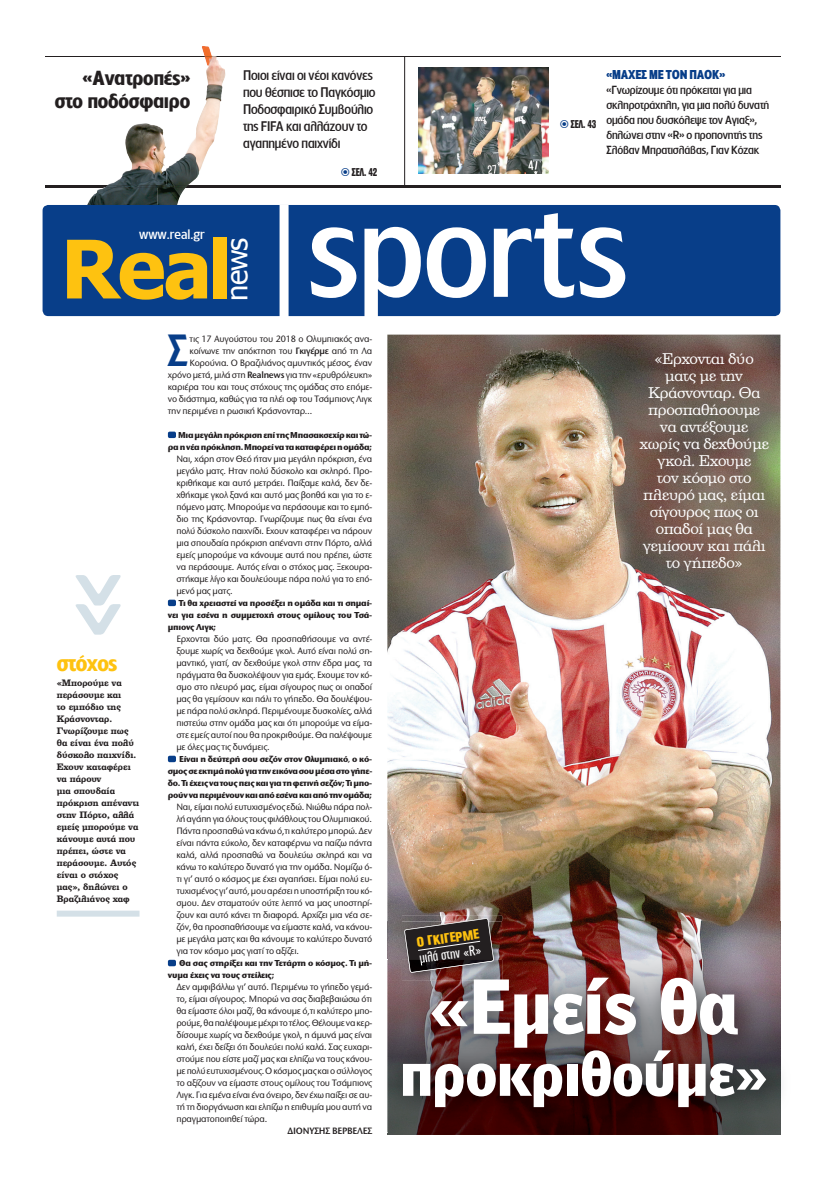
<style>
.page{position:relative;width:823px;height:1191px;background:#fff}
.page>*{position:absolute;margin:0;border:0;box-sizing:border-box;transform-origin:0 0}
.t1{font:500 124px "PF Lounge";letter-spacing:-.01em;color:#fff}
.t2{font:700 80.7px "Tahoma";color:#fec210}
.t3{font:900 74px "PF Bell Gothic Text";letter-spacing:-.01em;color:#fff;scale:.96 1}
.t4{font:900 60px "PF Bell Gothic Text";letter-spacing:-.01em;color:#fff;scale:.96 1}
.t5{font:500 42px "PF Lounge";color:#083e89}
.t6{font:29.1px "Tahoma";color:#fff}
.t7{font:700 21px "PF Lounge";letter-spacing:-.02em;color:#fec210}
.t8{font:700 19px/22.8px "PF Lounge";letter-spacing:-.005em;color:#231f20;text-align:right}
.t9{font:15px/17px "PF Clarendon";letter-spacing:-.02em;color:#fff;text-align:center}
.t10{font:14.7px "PF Akzidenz Text Cond";color:#fff}
.t11{font:900 14px "PF Akzidenz Text Cond";color:#fec210}
.t12{font:500 13px/17px "PF Lounge";letter-spacing:-.015em;color:#231f20}
.t13{font:500 12.8px "PF Lounge";color:#fff}
.t14{font:700 12px "PF Lounge";letter-spacing:-.02em;color:#083e89}
.t15{font:900 11.6px "PF Akzidenz Text Cond";letter-spacing:-.02em;color:#231f20;scale:.81 1}
.t16{font:500 11px/15px "PF Lounge";letter-spacing:-.015em;color:#231f20}
.t17{font:500 9.6px/12px "Stone Sans ITC Hel";letter-spacing:-.025em;color:#231f20;text-align:justify;scale:.96 1}
.t18{font:600 9.6px "Stone Sans ITC Hel";letter-spacing:-.025em;color:#231f20;scale:.96 1}
.t19{font:700 9px/12px "Stone Sans ITC Hel";letter-spacing:-.03em;color:#231f20;text-align:justify;scale:.96 1}
.t20{font:700 9px/12px "PF Clarendon";color:#231f20;scale:.94 1}
.s1{font-weight:600}
</style>
<div class="page">
<hr style="left:45px;top:56px;width:735px;height:1px;background:#231f20">
<hr style="left:45px;top:185px;width:735px;height:2px;background:#231f20">
<img style="left:196px;top:46px;width:29px;height:132px">
<img style="left:108px;top:123px;width:58px;height:62px">
<img style="left:166px;top:137px;width:30px;height:48px">
<svg style="left:204px;top:56px;width:12px;height:1px"></svg>
<img style="left:71px;top:187px;width:115px;height:18px">
<img style="left:106px;top:185px;width:82px;height:2px">
<div style="left:168px;top:431px;width:8px;height:7px;background:#083e89;border-radius:2px"></div>
<div style="left:168px;top:599px;width:8px;height:7px;background:#083e89;border-radius:2px"></div>
<div style="left:168px;top:755px;width:8px;height:7px;background:#083e89;border-radius:2px"></div>
<div style="left:168px;top:959px;width:8px;height:7px;background:#083e89;border-radius:2px"></div>
<img style="left:387px;top:334px;width:393px;height:587px">
<img style="left:387px;top:921px;width:15px;height:39px">
<img style="left:502px;top:921px;width:278px;height:39px">
<img style="left:387px;top:1132px;width:393px;height:2px">
<img style="left:418px;top:67px;width:130px;height:107px">
<hr style="left:404px;top:56px;width:1px;height:129px;background:#231f20">
<div style="left:43px;top:205px;width:737px;height:111px;background:#083e89;border-radius:6px"></div>
<div style="left:279px;top:205px;width:9px;height:123px;background:#fff"></div>
<img style="left:402px;top:915px;width:100px;height:45px">
<svg style="left:404px;top:918px;width:89px;height:42px;background:#3d3737"></svg>
<div style="left:57px;top:910px;width:82px;height:6px;background:#d4e0e7"></div>
<svg style="left:75px;top:575px;width:46px;height:59px"></svg>
<img style="left:387px;top:960px;width:394px;height:172px">
<img style="left:408px;top:960px;width:85px;height:12px">
<h3 class="t8" style="left:55px;top:67px;width:137px">«Ανατροπές» στο ποδόσφαιρο</h3>
<h3 class="t12" style="left:243px;top:66px;width:134px">Ποιοι είναι οι νέοι κανόνες που θέσπισε το Παγκόσμιο<br>Ποδοσφαιρικό Συμβούλιο της FIFA και αλλάζουν το αγαπημένο παιχνίδι</h3>
<p class="t15" style="left:351px;top:166px;width:33px">ΣΕΛ. 42</p>
<p class="t15" style="left:570px;top:118px;width:33px">ΣΕΛ. 43</p>
<p class="t14" style="left:606px;top:67px;width:120px">«ΜΑΧΕΣ ΜΕ ΤΟΝ ΠΑΟΚ»</p>
<p class="t16" style="left:606px;top:82px;width:164px">«Γνωρίζουμε ότι πρόκειται για μια σκληροτράχηλη, για μια πολύ δυνατή ομάδα που δυσκόλεψε τον Αγιαξ», δηλώνει στην «R» ο προπονητής της Σλόβαν Μπρατισλάβας, Γιαν Κόζακ</p>
<h3 class="t13" style="left:139px;top:227px;width:67px">www.real.gr</h3>
<h2 class="t2" style="left:61px;top:212px;width:173px">Real</h2>
<h3 class="t6" style="left:217px;top:301px;width:65px;rotate:-90deg">news</h3>
<h1 class="t1" style="left:309px;top:181px;width:320px">sports</h1>
<h3 class="t7" style="left:57px;top:651px;width:62px">στόχος</h3>
<p class="t20" style="left:57px;top:676px;width:89px">«Μπορούµε να περάσουµε και<br>το εµπόδιο της<br>Κράσνονταρ.<br>Γνωρίζουµε πως θα είναι ένα πολύ δύσκολο παιχνίδι.<br>Εχουν καταφέρει να πάρουν<br>µια σπουδαία πρόκριση απέναντι στην Πόρτο, αλλά εµείς µπορούµε να κάνουµε αυτά που πρέπει, ώστε να περάσουµε. Αυτός είναι ο στόχος µας», δηλώνει ο<br>Βραζιλιάνος χαφ</p>
<h3 class="t5" style="left:168px;top:326px;width:22px">Σ</h3>
<p class="t17" style="left:189px;top:332px;width:191px">τις 17 Αυγούστου του 2018 ο Ολυµπιακός ανα-</p>
<p class="t17" style="left:189px;top:344px;width:192px">κοίνωνε την απόκτηση του <span class="s1">Γκιγέρµε</span> από τη Λα</p>
<p class="t17" style="left:189px;top:356px;width:191px">Κορούνια. Ο Βραζιλιάνος αµυντικός µέσος, έναν</p>
<p class="t17" style="left:168px;top:368px;width:214px">χρόνο µετά, µιλά στη <span class="s1">Realnews</span> για την «ερυθρόλευκη»</p>
<p class="t17" style="left:168px;top:380px;width:214px">καριέρα του και τους στόχους της οµάδας στο επόµε-</p>
<p class="t17" style="left:168px;top:392px;width:214px">νο διάστηµα, καθώς για τα πλέι οφ του Τσάµπιονς Λιγκ</p>
<p class="t17" style="left:168px;top:404px;width:152px">την περιµένει η ρωσική Κράσνονταρ…</p>
<p class="t19" style="left:168px;top:429px;width:214px;text-align:right">Μια μεγάλη πρόκριση επί της Μπασακσεχίρ και τώ&shy;ρα η νέα πρόκληση. Μπορεί να τα καταφέρει η ομάδα;</p>
<p class="t17" style="left:176px;top:453px;width:205px">Ναι, χάρη στον Θεό ήταν µια µεγάλη πρόκριση, ένα µεγάλο µατς. Ηταν πολύ δύσκολο και σκληρό. Προ&shy;κριθήκαµε και αυτό µετράει. Παίξαµε καλά, δεν δε&shy;χθήκαµε γκολ ξανά και αυτό µας βοηθά και για το ε&shy;πόµενο µατς. Μπορούµε να περάσουµε και το εµπό&shy;διο της Κράσνονταρ. Γνωρίζουµε πως θα είναι ένα πολύ δύσκολο παιχνίδι. Εχουν καταφέρει να πάρουν µια σπουδαία πρόκριση απέναντι στην Πόρτο, αλλά εµείς µπορούµε να κάνουµε αυτά που πρέπει, ώστε να περάσουµε. Αυτός είναι ο στόχος µας. Ξεκουρα&shy;στήκαµε λίγο και δουλεύουµε πάρα πολύ για το επό&shy;µενό µας µατς.</p>
<p class="t19" style="left:168px;top:597px;width:214px;text-indent:11px">Τι θα χρειαστεί να προσέξει η ομάδα και τι σημαί&shy;νει για εσένα η συμμετοχή στους ομίλους του Τσά&shy;μπιονς Λιγκ;</p>
<p class="t17" style="left:176px;top:633px;width:205px">Ερχονται δύο µατς. Θα προσπαθήσουµε να αντέ&shy;ξουµε χωρίς να δεχθούµε γκολ. Αυτό είναι πολύ ση&shy;µαντικό, γιατί, αν δεχθούµε γκολ στην έδρα µας, τα πράγµατα θα δυσκολέψουν για εµάς. Εχουµε τον κό&shy;σµο στο πλευρό µας, είµαι σίγουρος πως οι οπαδοί µας θα γεµίσουν και πάλι το γήπεδο. Θα δουλέψου&shy;µε πάρα πολύ σκληρά. Περιµένουµε δυσκολίες, αλλά πιστεύω στην οµάδα µας και ότι µπορούµε να είµα&shy;στε εµείς αυτοί που θα προκριθούµε. Θα παλέψουµε µε όλες µας τις δυνάµεις.</p>
<p class="t19" style="left:168px;top:753px;width:214px;text-indent:11px">Είναι η δεύτερή σου σεζόν στον Ολυμπιακό, ο κό&shy;σμος σε εκτιμά πολύ για την εικόνα σου μέσα στο γήπε&shy;δο. Τι έχεις να τους πεις και για τη φετινή σεζόν; Τι μπο&shy;ρούν να περιμένουν και από εσένα και από την ομάδα;</p>
<p class="t17" style="left:176px;top:801px;width:205px">Ναι, είµαι πολύ ευτυχισµένος εδώ. Νιώθω πάρα πολ&shy;λή αγάπη για όλους τους φιλάθλους του Ολυµπιακού.<br>Πάντα προσπαθώ να κάνω ό,τι καλύτερο µπορώ. ∆εν είναι πάντα εύκολο, δεν καταφέρνω να παίζω πάντα καλά, αλλά προσπαθώ να δουλεύω σκληρά και να κάνω το καλύτερο δυνατό για την οµάδα. Νοµίζω ό&shy;τι γι’ αυτό ο κόσµος µε έχει αγαπήσει. Είµαι πολύ ευ&shy;τυχισµένος γι’ αυτό, µου αρέσει η υποστήριξη του κό&shy;σµου. ∆εν σταµατούν ούτε λεπτό να µας υποστηρί&shy;ζουν και αυτό κάνει τη διαφορά. Αρχίζει µια νέα σε&shy;ζόν, θα προσπαθήσουµε να είµαστε καλά, να κάνου&shy;µε µεγάλα µατς και θα κάνουµε το καλύτερο δυνατό για τον κόσµο µας γιατί το αξίζει.</p>
<p class="t19" style="left:168px;top:957px;width:214px;text-indent:11px">Θα σας στηρίξει και την Τετάρτη ο κόσμος. Τι μή&shy;νυμα έχεις να τους στείλεις;</p>
<p class="t17" style="left:176px;top:981px;width:205px">∆εν αµφιβάλλω γι’ αυτό. Περιµένω το γήπεδο γεµά&shy;το, είµαι σίγουρος. Μπορώ να σας διαβεβαιώσω ότι θα είµαστε όλοι µαζί, θα κάνουµε ό,τι καλύτερο µπο&shy;ρούµε, θα παλέψουµε µέχρι το τέλος. Θέλουµε να κερ&shy;δίσουµε χωρίς να δεχθούµε γκολ, η άµυνά µας είναι καλή, έχει δείξει ότι δουλεύει πολύ καλά. Σας ευχαρι&shy;στούµε που είστε µαζί µας και ελπίζω να τους κάνου&shy;µε πολύ ευτυχισµένους. Ο κόσµος µας και ο σύλλογος το αξίζουν να είµαστε στους οµίλους του Τσάµπιονς Λιγκ. Για εµένα είναι ένα όνειρο, δεν έχω παίξει σε αυ&shy;τή τη διοργάνωση και ελπίζω η επιθυµία µου αυτή να πραγµατοποιηθεί τώρα.</p>
<p class="t18" style="left:287px;top:1125px;width:90px">∆ΙΟΝΥΣΗΣ ΒΕΡΒΕΛΕΣ</p>
<h3 class="t11" style="left:415px;top:934px;width:64px;rotate:-8deg">Ο ΓΚΙΓΕΡΜΕ</h3>
<h3 class="t10" style="left:418px;top:950px;width:64px;rotate:-8deg">µιλά στην «R»</h3>
<h3 class="t9" style="left:639px;top:351px;width:131px">«Ερχονται δύο µατς µε την<br>Κράσνονταρ. Θα προσπαθήσουµε να αντέξουµε χωρίς να δεχθούµε γκολ. Εχουµε<br>τον κόσµο στο πλευρό µας, είµαι σίγουρος πως οι οπαδοί µας θα γεµίσουν και πάλι το γήπεδο»</h3>
<h3 class="t3" style="left:428px;top:960px;width:324px">«Εµείς θα</h3>
<h3 class="t4" style="left:400px;top:1036px;width:384px">προκριθούµε»</h3>
</div>
